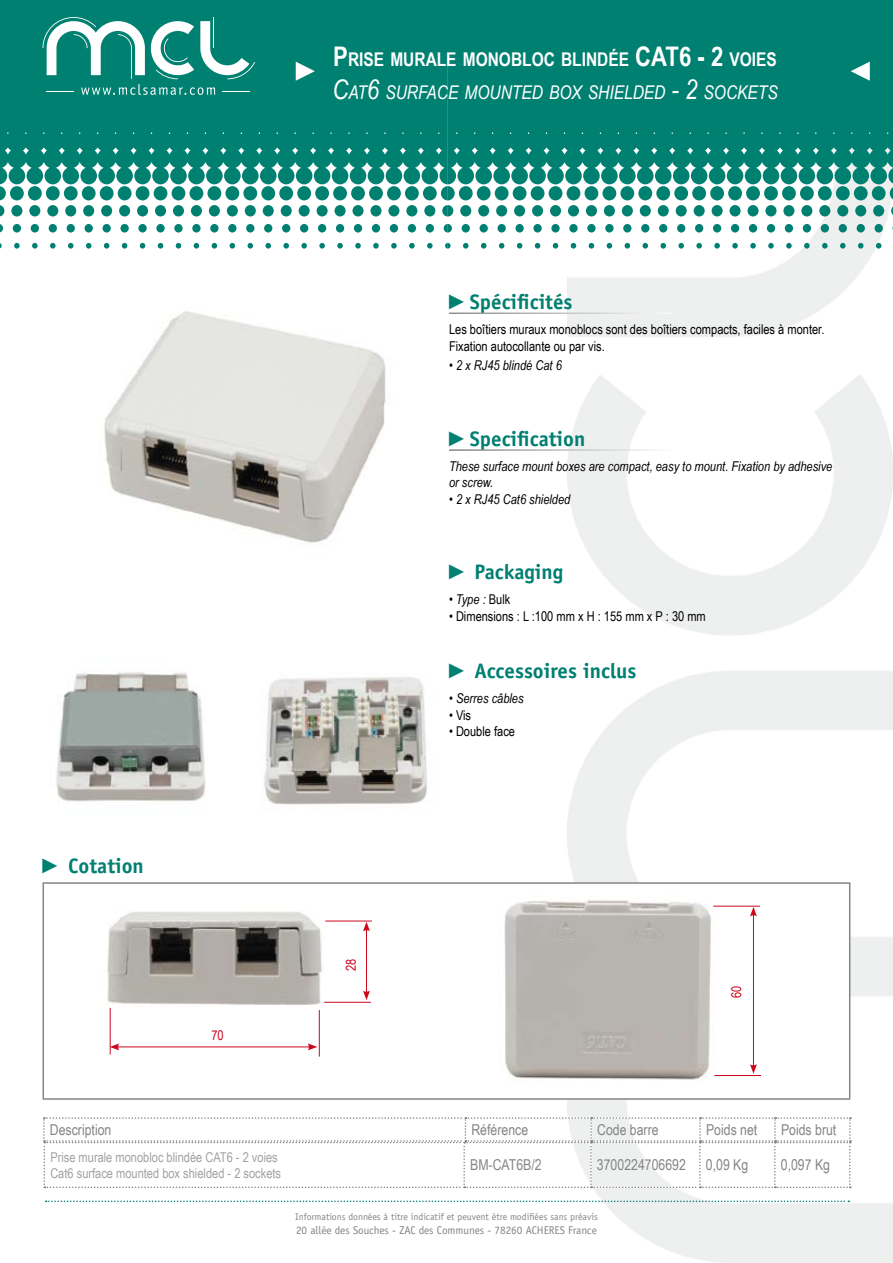
<style>
.page{position:relative;width:893px;height:1263px;background:#fff}
.page>*{position:absolute;margin:0;border:0;box-sizing:border-box;transform-origin:0 0}
.t1{font:700 21px "Officina Sans Std";color:#008071}
.t2{font:italic 18.9px/32.4px "Arial Narrow";color:#fff}
.t3{font:15px "Arial Narrow";color:#848587}
.t4{font:13.5px/16.2px "Arial Narrow";color:#000}
.t5{font:italic 13.5px/16.2px "Arial Narrow";color:#000}
.t6{font:13.5px/16.2px "Arial Narrow";color:#a1a2a4}
.t7{font:13.5px "Arial Narrow";color:#cc071e}
.t8{font:11.25px "Officina Sans Std";letter-spacing:-.005em;color:#848587}
.t9{font:9.75px "Officina Sans Std";color:#848587}
.s1{font-weight:700;font-style:normal;font-size:27px}
.s2{font-weight:700;font-style:normal}
.s3{font-size:27px}
.s4{font-family:"Arial Narrow"}
.s5{font-style:normal}
</style>
<div class="page">
<img style="left:568px;top:249px;width:325px;height:1014px">
<svg style="left:0;top:58px;width:448px;height:191px;fill:#008071"></svg>
<svg style="left:448px;top:58px;width:445px;height:191px;fill:#008071"></svg>
<div style="left:0;top:0;width:893px;height:58px;background:#008071"></div>
<svg style="left:43px;top:17px;width:212px;height:78px"></svg>
<hr style="left:449px;top:313px;width:223px;height:1px;background:#fff">
<hr style="left:449px;top:450px;width:223px;height:1px;background:#fff">
<svg style="left:46px;top:1200px;width:803px;height:2px"></svg>
<svg style="left:43px;top:1117px;width:808px;height:71px"></svg>
<svg style="left:296px;top:62px;width:19px;height:19px"></svg>
<svg style="left:851px;top:62px;width:19px;height:19px"></svg>
<img style="left:104px;top:311px;width:282px;height:232px">
<div style="left:43px;top:883px;width:807px;height:216px;background:#fff"></div>
<div style="left:43px;top:882px;width:807px;height:218px;border:2px solid #848587"></div>
<img style="left:56px;top:672px;width:150px;height:130px">
<img style="left:264px;top:677px;width:164px;height:128px">
<img style="left:107px;top:911px;width:224px;height:108px">
<img style="left:504px;top:900px;width:220px;height:180px">
<hr style="left:110px;top:1008px;width:1px;height:46px;background:#cc071e">
<hr style="left:319px;top:1010px;width:1px;height:46px;background:#cc071e">
<hr style="left:117px;top:1046px;width:193px;height:1px;background:#cc071e">
<svg style="left:110px;top:1043px;width:9px;height:7px"></svg>
<svg style="left:308px;top:1043px;width:9px;height:7px"></svg>
<hr style="left:325px;top:921px;width:47px;height:1px;background:#cc071e">
<hr style="left:324px;top:1002px;width:47px;height:1px;background:#cc071e">
<hr style="left:366px;top:929px;width:1px;height:64px;background:#cc071e">
<svg style="left:363px;top:991px;width:7px;height:9px"></svg>
<svg style="left:363px;top:922px;width:7px;height:9px"></svg>
<hr style="left:713px;top:906px;width:47px;height:1px;background:#cc071e">
<hr style="left:714px;top:1075px;width:47px;height:1px;background:#cc071e">
<hr style="left:753px;top:914px;width:1px;height:153px;background:#cc071e">
<svg style="left:750px;top:1064px;width:7px;height:10px"></svg>
<svg style="left:750px;top:907px;width:7px;height:9px"></svg>
<h2 class="t2" style="left:333px;top:43px;width:447px"><span class="s1">P</span><span class="s2">RISE MURALE MONOBLOC BLINDÉE</span> <span class="s1">CAT6 - 2</span> <span class="s2">VOIES<br></span><span class="s3">C</span>at<span class="s3">6</span> surface mounted box shielded <span class="s3">- 2</span> sockets</h2>
<h1 class="t1" style="left:449px;top:289px;width:125px"><span class="s4">►</span>Spécificités</h1>
<p class="t4" style="left:449px;top:321px;width:377px">Les boîtiers muraux monoblocs sont des boîtiers compacts, faciles à monter.<br>Fixation autocollante ou par vis.</p>
<p class="t5" style="left:449px;top:357px;width:114px">• 2 x RJ45 blindé Cat 6</p>
<h1 class="t1" style="left:449px;top:426px;width:138px"><span class="s4">►</span>Specification</h1>
<p class="t5" style="left:449px;top:458px;width:385px">These surface mount boxes are compact, easy to mount. Fixation by adhesive or screw.</p>
<p class="t5" style="left:449px;top:490px;width:123px">• 2 x RJ45 Cat6 shielded</p>
<h1 class="t1" style="left:449px;top:559px;width:116px"><span class="s4">►</span> Packaging</h1>
<p class="t5" style="left:449px;top:591px;width:63px">• Type : <span class="s5">Bulk</span></p>
<p class="t4" style="left:449px;top:607px;width:258px">• Dimensions : L :100 mm x H : 155 mm x P : 30 mm</p>
<h1 class="t1" style="left:43px;top:853px;width:103px"><span class="s4">►</span> Cotation</h1>
<p class="t7" style="left:211px;top:1025px;width:14px">70</p>
<p class="t7" style="left:341px;top:971px;width:14px;rotate:-90deg">28</p>
<h1 class="t1" style="left:449px;top:658px;width:189px"><span class="s4">►</span> Accessoires inclus</h1>
<p class="t5" style="left:449px;top:690px;width:76px">• Serres câbles</p>
<p class="t4" style="left:449px;top:706px;width:24px">• Vis</p>
<p class="t4" style="left:449px;top:722px;width:68px">• Double face</p>
<p class="t7" style="left:727px;top:998px;width:14px;rotate:-90deg">60</p>
<p class="t3" style="left:50px;top:1119px;width:63px">Description</p>
<p class="t3" style="left:471px;top:1119px;width:58px">Référence</p>
<p class="t3" style="left:597px;top:1119px;width:63px">Code barre</p>
<p class="t3" style="left:706px;top:1119px;width:53px">Poids net</p>
<p class="t3" style="left:781px;top:1119px;width:57px">Poids brut</p>
<p class="t6" style="left:50px;top:1148px;width:232px">Prise murale monobloc blindée CAT6 - 2 voies<br>Cat6 surface mounted box shielded - 2 sockets</p>
<p class="t3" style="left:470px;top:1154px;width:73px">BM-CAT6B/2</p>
<p class="t3" style="left:597px;top:1154px;width:90px">3700224706692</p>
<p class="t3" style="left:706px;top:1154px;width:44px">0,09 Kg</p>
<p class="t3" style="left:781px;top:1154px;width:51px">0,097 Kg</p>
<p class="t9" style="left:295px;top:1211px;width:304px">Informations données à titre indicatif et peuvent être modifiées sans préavis</p>
<p class="t8" style="left:296px;top:1223px;width:302px">20 allée des Souches - ZAC des Communes - 78260 ACHERES France</p>
</div>
